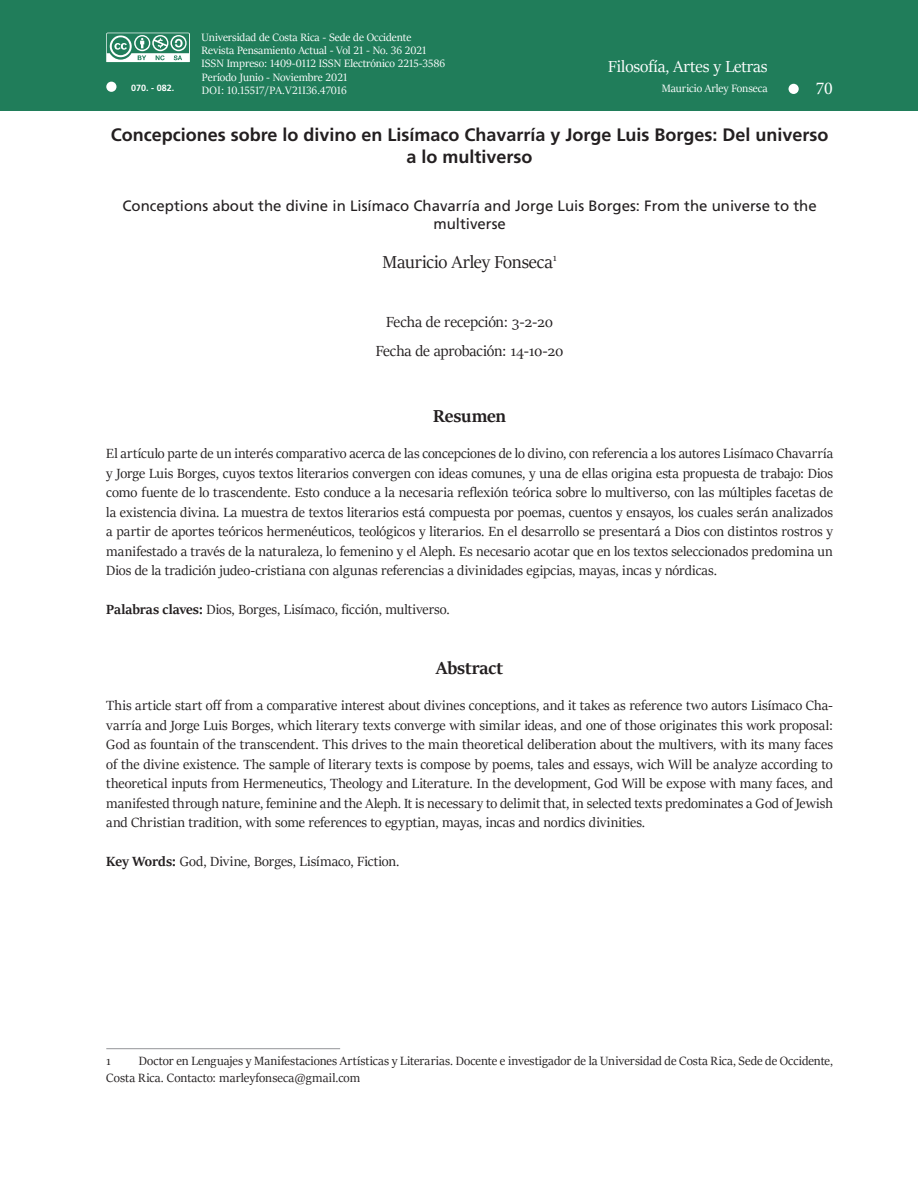
<style>
.page{position:relative;width:918px;height:1188px;background:#fff}
.page>*{position:absolute;margin:0;border:0;box-sizing:border-box;transform-origin:0 0}
.nombre{font:19.5px "Sitka Banner";letter-spacing:-.005em;color:#231f20}
.subtitulo{font:700 19.5px "Sitka Banner";color:#231f20}
.titular_inicial{font:700 18px/21.6px "Frutiger LT Std";color:#231f20;text-align:center}
.t1{font:18px "Sitka Banner";color:#fff}
.t2{font:18px "Minion Pro";color:#fff}
.recibido_y_aprobado{font:16.5px "Sitka Banner";letter-spacing:-.005em;color:#231f20}
.resumen{font:15px/19.5px "Sitka Banner";letter-spacing:.005em;color:#231f20;text-align:justify}
.titular_inicial_ingl{font:15px/18px "Frutiger LT Std";color:#231f20;text-align:center}
.pies_de_pagina{font:13.5px/16.5px "Sitka Banner";letter-spacing:.005em;color:#231f20}
.titular_inicial-2{font:12px "Sitka Banner";color:#fff}
.titular_inicial-3{font:700 9px "Frutiger LT Std";color:#fff}
.s1{font-weight:700}
</style>
<div class="page">
<div style="left:0;top:0;width:918px;height:111px;background:#207d5a"></div>
<svg style="left:106px;top:33px;width:84px;height:29px"></svg>
<div style="left:789px;top:84px;width:10px;height:10px;background:#fff;border-radius:50%"></div>
<div style="left:106px;top:82px;width:11px;height:10px;background:#fff;border-radius:50%"></div>
<hr style="left:106px;top:1048px;width:234px;height:1px;background:#939598">
<p class="titular_inicial-2" style="left:202px;top:29px;width:211px">Universidad de Costa Rica - Sede de Occidente</p>
<p class="titular_inicial-2" style="left:202px;top:42px;width:227px">Revista Pensamiento Actual - Vol 21 - No. 36 2021</p>
<p class="titular_inicial-2" style="left:202px;top:55px;width:245px">ISSN Impreso: 1409-0112 ISSN Electrónico 2215-3586</p>
<p class="titular_inicial-2" style="left:202px;top:69px;width:147px">Período Junio - Noviembre 2021</p>
<p class="titular_inicial-2" style="left:202px;top:82px;width:147px">DOI: 10.15517/PA.V21I36.47016</p>
<p class="titular_inicial" style="left:111px;top:124px;width:719px">Concepciones sobre lo divino en Lisímaco Chavarría y Jorge Luis Borges: Del universo a lo multiverso</p>
<p class="titular_inicial_ingl" style="left:122px;top:197px;width:696px">Conceptions about the divine in Lisímaco Chavarría and Jorge Luis Borges: From the universe to the multiverse</p>
<p class="nombre" style="left:382px;top:248px;width:176px">Mauricio Arley Fonseca<sup>1</sup></p>
<p class="t1" style="left:608px;top:54px;width:161px">Filosofía, Artes y Letras</p>
<p class="titular_inicial-3" style="left:131px;top:82px;width:45px">070. - 082.</p>
<p class="titular_inicial-2" style="left:662px;top:80px;width:107px">Mauricio Arley Fonseca</p>
<p class="t2" style="left:816px;top:76px;width:19px">70</p>
<p class="recibido_y_aprobado" style="left:386px;top:310px;width:168px">Fecha de recepción: 3-2-20</p>
<p class="recibido_y_aprobado" style="left:376px;top:340px;width:189px">Fecha de aprobación: 14-10-20</p>
<p class="subtitulo" style="left:433px;top:402px;width:75px">Resumen</p>
<p class="resumen" style="left:106px;top:443px;width:728px">El artículo parte de un interés comparativo acerca de las concepciones de lo divino, con referencia a los autores Lisímaco Chavarría y Jorge Luis Borges, cuyos textos literarios convergen con ideas comunes, y una de ellas origina esta propuesta de trabajo: Dios como fuente de lo trascendente. Esto conduce a la necesaria reflexión teórica sobre lo multiverso, con las múltiples facetas de la existencia divina. La muestra de textos literarios está compuesta por poemas, cuentos y ensayos, los cuales serán analizados a partir de aportes teóricos hermenéuticos, teológicos y literarios. En el desarrollo se presentará a Dios con distintos rostros y manifestado a través de la naturaleza, lo femenino y el Aleph. Es necesario acotar que en los textos seleccionados predomina un Dios de la tradición judeo-cristiana con algunas referencias a divinidades egipcias, mayas, incas y nórdicas.</p>
<p class="resumen" style="left:106px;top:599px;width:345px"><span class="s1">Palabras claves:</span> Dios, Borges, Lisímaco, ficción, multiverso.</p>
<p class="subtitulo" style="left:436px;top:654px;width:68px">Abstract</p>
<p class="resumen" style="left:106px;top:695px;width:728px">This article start off from a comparative interest about divines conceptions, and it takes as reference two autors Lisímaco Cha&shy;varría and Jorge Luis Borges, which literary texts converge with similar ideas, and one of those originates this work proposal:<br>God as fountain of the transcendent. This drives to the main theoretical deliberation about the multivers, with its many faces of the divine existence. The sample of literary texts is compose by poems, tales and essays, wich Will be analyze according to theoretical inputs from Hermeneutics, Theology and Literature. In the development, God Will be expose with many faces, and manifested through nature, feminine and the Aleph. It is necessary to delimit that, in selected texts predominates a God of Jewish and Christian tradition, with some references to egyptian, mayas, incas and nordics divinities.</p>
<p class="resumen" style="left:106px;top:851px;width:295px"><span class="s1">Key Words:</span> God, Divine, Borges, Lisímaco, Fiction.</p>
<p class="pies_de_pagina" style="left:106px;top:1052px;width:728px;text-indent:33px">Doctor en Lenguajes y Manifestaciones Artísticas y Literarias. Docente e investigador de la Universidad de Costa Rica, Sede de Occidente,<br>Costa Rica. Contacto: marleyfonseca@gmail.com</p>
<p class="pies_de_pagina" style="left:106px;top:1052px;width:6px">1</p>
</div>
